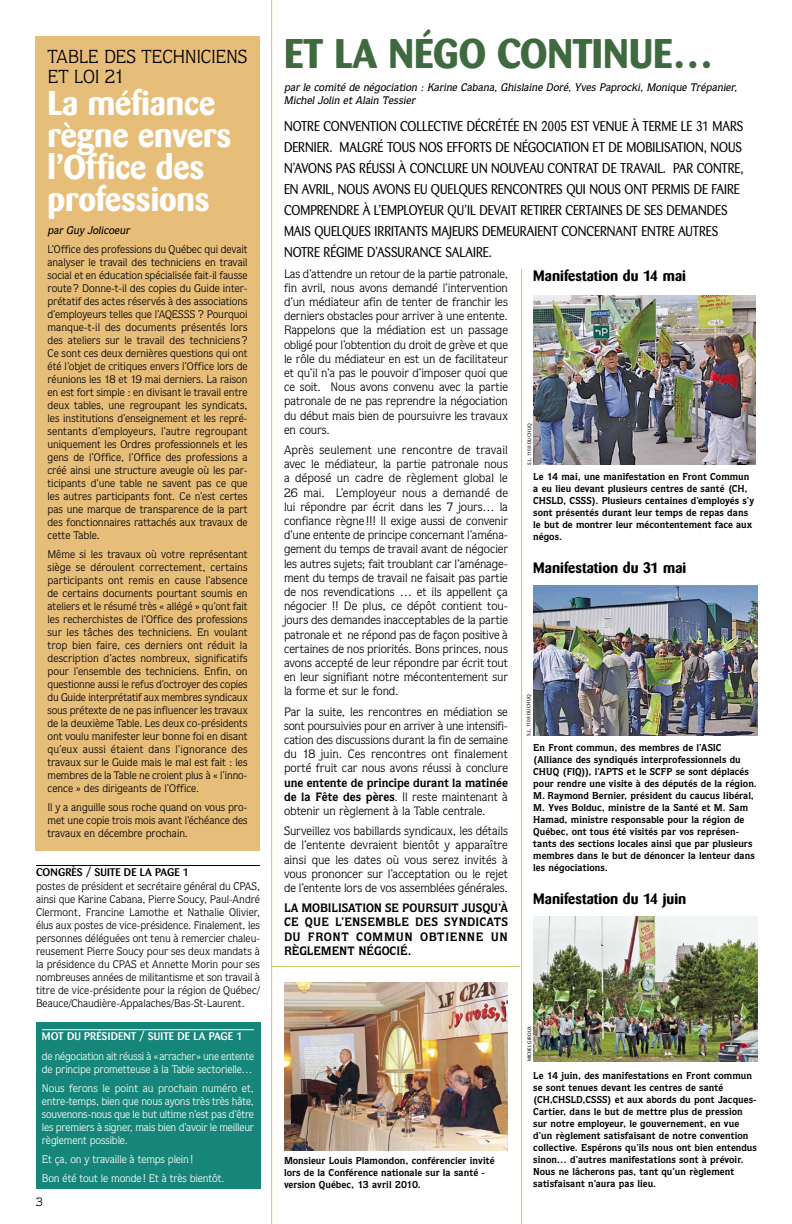
<style>
.page{position:relative;width:792px;height:1224px;background:#fff}
.page>*{position:absolute;margin:0;border:0;box-sizing:border-box;transform-origin:0 0}
.t1{font:700 41px "Barmeno";color:#3f693e}
.t2{font:700 34px/32px "Barmeno";letter-spacing:-.005em;color:#fff}
.t3{font:18.9px "Quorum IT Cby BT";color:#000}
.t4{font:700 15px "Barmeno";color:#000}
.t5{font:14px/21px "Barmeno";letter-spacing:-.005em;color:#000;scale:.9 1}
.t6{font:12.2px/14.2px "Quorum IT Cby BT";letter-spacing:-.005em;color:#000;text-align:justify}
.t7{font:700 12.2px/14.2px "Quorum IT Cby BT";letter-spacing:.03em;color:#000;text-align:justify}
.t8{font:12px "Quorum IT Cby BT";color:#000}
.t9{font:11px/13px "Quorum IT Cby BT";letter-spacing:-.005em;color:#000;text-align:justify}
.t10{font:11px/13px "Quorum IT Cby BT";letter-spacing:-.015em;color:#fff}
.t11{font:italic 500 11px/13px "Quorum IT Cby BT";color:#000}
.t12{font:500 11px "Barmeno";color:#fff}
.t13{font:500 11px "Barmeno";letter-spacing:.015em;color:#000}
.t14{font:700 10px/12px "Quorum IT Cby BT";letter-spacing:.005em;color:#000}
.t15{font:5px "Barmeno";letter-spacing:.015em;color:#000}
.s1{font-weight:700}
</style>
<div class="page">
<hr style="left:271px;top:0;width:1px;height:1224px;background:#c1cc55">
<hr style="left:521px;top:269px;width:1px;height:955px;background:#c1cc55">
<hr style="left:36px;top:865px;width:224px;height:1px;background:#000">
<div style="left:36px;top:1022px;width:224px;height:166px;background:#158679"></div>
<hr style="left:42px;top:1029px;width:212px;height:1px;background:#fff">
<div style="left:36px;top:36px;width:224px;height:814px;background:#e7bd7a"></div>
<img style="left:533px;top:295px;width:223px;height:170px">
<img style="left:533px;top:916px;width:224px;height:145px">
<img style="left:533px;top:586px;width:224px;height:150px">
<img style="left:284px;top:982px;width:224px;height:168px">
<hr style="left:271px;top:966px;width:249px;height:1px;background:#c1cc55">
<h3 class="t3" style="left:48px;top:45px;width:21px">Table</h3>
<h3 class="t3" style="left:104px;top:45px;width:12px">des</h3>
<h3 class="t3" style="left:141px;top:45px;width:11px">techniciens</h3>
<h3 class="t3" style="left:47px;top:65px;width:79px">et Loi 21</h3>
<h2 class="t2" style="left:48px;top:87px;width:185px">La méfiance règne envers l’Office des professions</h2>
<p class="t11" style="left:48px;top:223px;width:86px">par Guy Jolicoeur</p>
<p class="t9" style="left:48px;top:242px;width:202px">L’Office des professions du Québec qui devait analyser le travail des techniciens en travail social et en éducation spécialisée fait-il fausse route? Donne-t-il des copies du Guide inter&shy;prétatif des actes réservés à des associations d’employeurs telles que l’AQESSS ? Pourquoi manque-t-il des documents présentés lors des ateliers sur le travail des techniciens ?<br>Ce sont ces deux dernières questions qui ont été l’objet de critiques envers l’Office lors de réunions les 18 et 19 mai derniers. La raison en est fort simple : en divisant le travail entre deux tables, une regroupant les syndicats, les institutions d’enseignement et les repré&shy;sentants d’employeurs, l’autre regroupant uniquement les Ordres professionnels et les gens de l’Office, l’Office des professions a créé ainsi une structure aveugle où les par&shy;ticipants d’une table ne savent pas ce que les autres participants font. Ce n’est certes pas une marque de transparence de la part des fonctionnaires rattachés aux travaux de cette Table.</p>
<p class="t9" style="left:48px;top:547px;width:202px">Même si les travaux où votre représentant siège se déroulent correctement, certains participants ont remis en cause l’absence de certains documents pourtant soumis en ateliers et le résumé très « allégé » qu’ont fait les recherchistes de l’Office des professions sur les tâches des techniciens. En voulant trop bien faire, ces derniers ont réduit la description d’actes nombreux, significatifs pour l’ensemble des techniciens. Enfin, on questionne aussi le refus d’octroyer des copies du Guide interprétatif aux membres syndicaux sous prétexte de ne pas influencer les travaux de la deuxième Table. Les deux co-présidents ont voulu manifester leur bonne foi en disant qu’eux aussi étaient dans l’ignorance des travaux sur le Guide mais le mal est fait : les membres de la Table ne croient plus à « l’inno&shy;cence » des dirigeants de l’Office.</p>
<p class="t9" style="left:48px;top:800px;width:202px">Il y a anguille sous roche quand on vous pro&shy;met une copie trois mois avant l’échéance des travaux en décembre prochain.</p>
<p class="t13" style="left:36px;top:866px;width:8px">CON</p>
<p class="t13" style="left:58px;top:866px;width:43px">GRÈS / SUITE</p>
<p class="t13" style="left:124px;top:866px;width:66px">DE LA PAGE 1</p>
<p class="t9" style="left:36px;top:880px;width:226px">postes de président et secrétaire général du CPAS, ainsi que Karine Cabana, Pierre Soucy, Paul-André Clermont, Francine Lamothe et Nathalie Olivier, élus aux postes de vice-présidence. Finalement, les personnes déléguées ont tenu à remercier chaleu&shy;reusement Pierre Soucy pour ses deux mandats à la présidence du CPAS et Annette Morin pour ses nombreuses années de militantisme et son travail à titre de vice-présidente pour la région de Québec/ Beauce/Chaudière-Appalaches/Bas-St-Laurent.</p>
<p class="t12" style="left:42px;top:1030px;width:9px">MOT</p>
<p class="t12" style="left:67px;top:1030px;width:42px">DU PRÉSIDENT</p>
<p class="t12" style="left:140px;top:1030px;width:15px">/ SUITE</p>
<p class="t12" style="left:177px;top:1030px;width:66px">DE LA PAGE 1</p>
<p class="t10" style="left:42px;top:1050px;width:214px">de négociation ait réussi à «arracher» une entente de principe prometteuse à la Table sectorielle…</p>
<p class="t10" style="left:42px;top:1082px;width:214px;text-align:justify">Nous ferons le point au prochain numéro et, entre-temps, bien que nous ayons très très hâte, souvenons-nous que le but ultime n’est pas d’être les premiers à signer, mais bien d’avoir le meilleur règlement possible.</p>
<p class="t10" style="left:42px;top:1150px;width:184px;line-height:19px">Et ça, on y travaille à temps plein!<br>Bon été tout le monde! Et à très bientôt.</p>
<p class="t8" style="left:36px;top:1195px;width:8px">3</p>
<h1 class="t1" style="left:284px;top:29px;width:431px">ET LA NÉGO CONTINUE…</h1>
<p class="t11" style="left:284px;top:81px;width:457px">par le comité de négociation : Karine Cabana, Ghislaine Doré, Yves Paprocki, Monique Trépanier,<br>Michel Jolin et Alain Tessier</p>
<p class="t5" style="left:284px;top:116px;width:512px">NOTRE CONVENTION COLLECTIVE DÉCRÉTÉE EN 2005 EST VENUE À TERME LE 31 MARS DERNIER. MALGRÉ TOUS NOS EFFORTS DE NÉGOCIATION ET DE MOBILISATION, NOUS N’AVONS PAS RÉUSSI À CONCLURE UN NOUVEAU CONTRAT DE TRAVAIL. PAR CONTRE, EN AVRIL, NOUS AVONS EU QUELQUES RENCONTRES QUI NOUS ONT PERMIS DE FAIRE COMPRENDRE À L’EMPLOYEUR QU’IL DEVAIT RETIRER CERTAINES DE SES DEMANDES MAIS QUELQUES IRRITANTS MAJEURS DEMEURAIENT CONCERNANT ENTRE AUTRES NOTRE RÉGIME D’ASSURANCE SALAIRE.</p>
<p class="t6" style="left:284px;top:266px;width:226px">Las d’attendre un retour de la partie patronale, fin avril, nous avons demandé l’intervention d’un médiateur afin de tenter de franchir les derniers obstacles pour arriver à une entente.<br>Rappelons que la médiation est un passage obligé pour l’obtention du droit de grève et que le rôle du médiateur en est un de facilitateur et qu’il n’a pas le pouvoir d’imposer quoi que ce soit. Nous avons convenu avec la partie patronale de ne pas reprendre la négociation du début mais bien de poursuivre les travaux en cours.</p>
<p class="t6" style="left:284px;top:443px;width:226px">Après seulement une rencontre de travail avec le médiateur, la partie patronale nous a déposé un cadre de règlement global le 26 mai. L’employeur nous a demandé de lui répondre par écrit dans les 7 jours… la confiance règne !!! Il exige aussi de convenir d’une entente de principe concernant l’aména&shy;gement du temps de travail avant de négocier les autres sujets; fait troublant car l’aménage&shy;ment du temps de travail ne faisait pas partie de nos revendications … et ils appellent ça négocier !! De plus, ce dépôt contient tou&shy;jours des demandes inacceptables de la partie patronale et ne répond pas de façon positive à certaines de nos priorités. Bons princes, nous avons accepté de leur répondre par écrit tout en leur signifiant notre mécontentement sur la forme et sur le fond.</p>
<p class="t6" style="left:284px;top:704px;width:225px">Par la suite, les rencontres en médiation se sont poursuivies pour en arriver à une intensifi&shy;cation des discussions durant la fin de semaine du 18 juin. Ces rencontres ont finalement porté fruit car nous avons réussi à conclure</p>
<p class="t6" style="left:284px;top:775px;width:225px"><span class="s1">une entente de principe durant la matinée de la Fête des pères</span>. Il reste maintenant à obtenir un règlement à la Table centrale.</p>
<p class="t6" style="left:284px;top:824px;width:226px">Surveillez vos babillards syndicaux, les détails de l’entente devraient bientôt y apparaître ainsi que les dates où vous serez invités à vous prononcer sur l’acceptation ou le rejet de l’entente lors de vos assemblées générales.</p>
<p class="t7" style="left:284px;top:901px;width:226px">LA MOBILISATION SE POURSUIT JUSQU’À CE QUE L’ENSEMBLE DES SYNDICATS DU FRONT COMMUN OBTIENNE UN RÈGLEMENT NÉGOCIÉ.</p>
<h3 class="t4" style="left:533px;top:267px;width:154px">Manifestation du 14 mai</h3>
<p class="t15" style="left:527px;top:465px;width:42px;rotate:-90deg">S.L. 1108 DU CHUQ</p>
<p class="t14" style="left:533px;top:470px;width:223px">Le 14 mai, une manifestation en Front Commun a eu lieu devant plusieurs centres de santé (CH, CHSLD, CSSS). Plusieurs centaines d’employés s’y sont présentés durant leur temps de repas dans le but de montrer leur mécontentement face aux négos.</p>
<h3 class="t4" style="left:533px;top:559px;width:155px">Manifestation du 31 mai</h3>
<p class="t15" style="left:526px;top:736px;width:42px;rotate:-90deg">S.L. 1108 DU CHUQ</p>
<p class="t14" style="left:533px;top:741px;width:225px">En Front commun, des membres de l’ASIC (Alliance des syndiqués interprofessionnels du CHUQ (FIQ)), l’APTS et le SCFP se sont déplacés pour rendre une visite à des députés de la région.<br>M. Raymond Bernier, président du caucus libéral, M. Yves Bolduc, ministre de la Santé et M. Sam Hamad, ministre responsable pour la région de Québec, ont tous été visités par vos représen&shy;tants des sections locales ainsi que par plusieurs membres dans le but de dénoncer la lenteur dans les négociations.</p>
<h3 class="t4" style="left:533px;top:890px;width:155px">Manifestation du 14 juin</h3>
<p class="t14" style="left:284px;top:1154px;width:212px">Monsieur Louis Plamondon, conférencier invité lors de la Conférence nationale sur la santé - version Québec, 13 avril 2010.</p>
<p class="t15" style="left:527px;top:1061px;width:36px;rotate:-90deg">MICHEL GIROUX</p>
<p class="t14" style="left:533px;top:1070px;width:225px">Le 14 juin, des manifestations en Front commun se sont tenues devant les centres de santé (CH,CHSLD,CSSS) et aux abords du pont Jacques-Cartier, dans le but de mettre plus de pression sur notre employeur, le gouvernement, en vue d’un règlement satisfaisant de notre convention collective. Espérons qu’ils nous ont bien entendus sinon… d’autres manifestations sont à prévoir.<br>Nous ne lâcherons pas, tant qu’un règlement satisfaisant n’aura pas lieu.</p>
</div>
